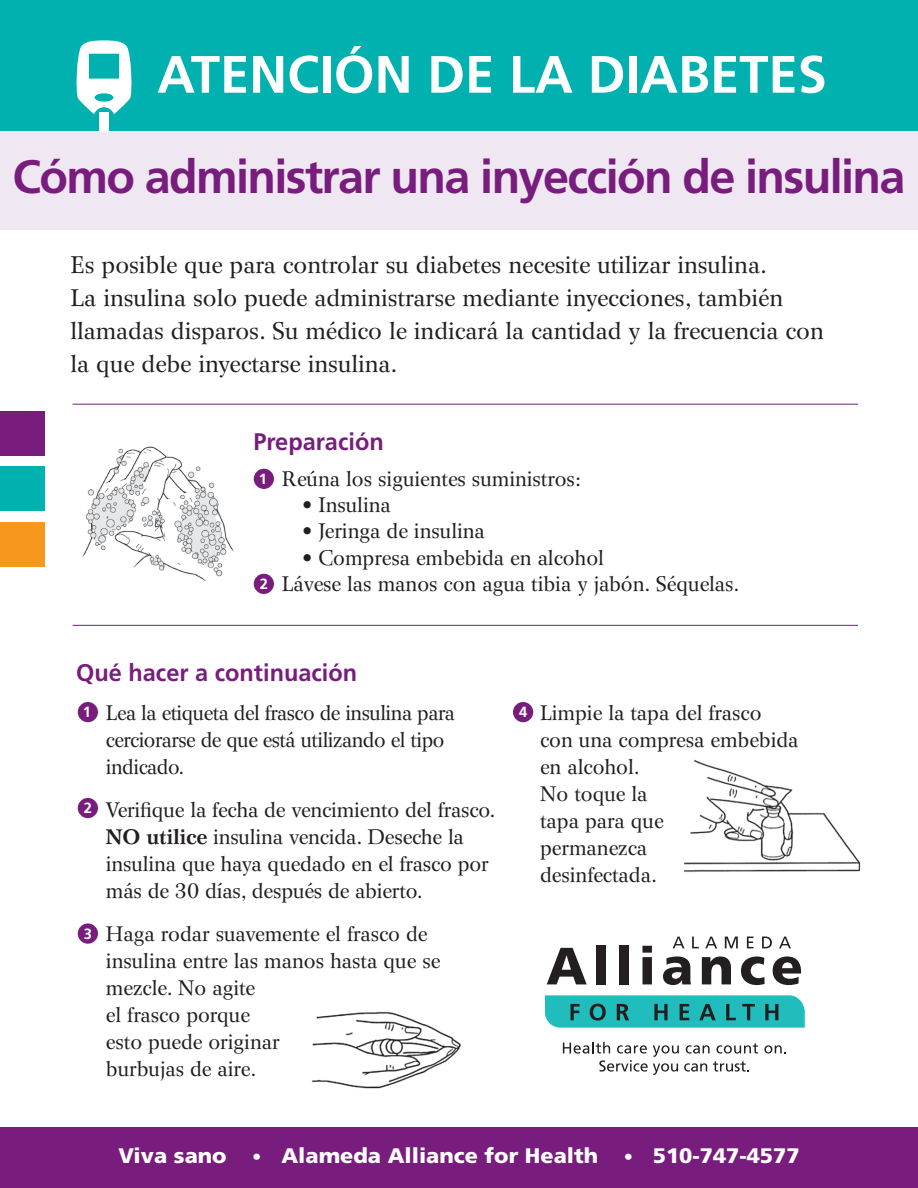
<style>
.page{position:relative;width:918px;height:1188px;background:#fff}
.page>*{position:absolute;margin:0;border:0;box-sizing:border-box;transform-origin:0 0}
.t1{font:700 52.5px "Frutiger";color:#fff}
.t2{font:700 46.8px "Frutiger";letter-spacing:-.035em;color:#781d7d}
.t3{font:24px/33px "Wilke";color:#231f20}
.t4{font:700 24px "Frutiger";color:#781d7d}
.t5{font:21px/27px "Wilke";color:#231f20}
.t6{font:21px/27px "Wilke";letter-spacing:-.02em;color:#231f20;scale:.96 1}
.t7{font:900 21px "Frutiger";color:#fff}
.t8{font:700 14.7px "Frutiger";color:#fff}
.s1{font-weight:700}
.s2{font-size:18px}
</style>
<div class="page">
<div style="left:0;top:130px;width:918px;height:100px;background:#efe7f1"></div>
<div style="left:0;top:0;width:918px;height:130px;background:#00b1b0"></div>
<div style="left:0;top:1128px;width:918px;height:60px;background:#781d7d"></div>
<div style="left:0;top:411px;width:44px;height:44px;background:#781d7d"></div>
<div style="left:0;top:466px;width:44px;height:45px;background:#00b1b0"></div>
<div style="left:0;top:522px;width:44px;height:44px;background:#f7971d"></div>
<div style="left:99px;top:112px;width:10px;height:19px;background:#fff"></div>
<svg style="left:76px;top:40px;width:56px;height:74px"></svg>
<img style="left:82px;top:446px;width:152px;height:136px">
<hr style="left:73px;top:404px;width:785px;height:1px;background:#781d7d">
<hr style="left:73px;top:625px;width:785px;height:1px;background:#781d7d">
<img style="left:684px;top:759px;width:177px;height:113px">
<img style="left:311px;top:1011px;width:150px;height:78px">
<div style="left:254px;top:469px;width:20px;height:20px;background:#781d7d;border-radius:50%"></div>
<div style="left:78px;top:702px;width:20px;height:20px;background:#781d7d;border-radius:50%"></div>
<div style="left:254px;top:574px;width:20px;height:20px;background:#781d7d;border-radius:50%"></div>
<div style="left:78px;top:798px;width:20px;height:20px;background:#781d7d;border-radius:50%"></div>
<div style="left:78px;top:923px;width:20px;height:21px;background:#781d7d;border-radius:50%"></div>
<div style="left:513px;top:702px;width:20px;height:20px;background:#781d7d;border-radius:50%"></div>
<svg style="left:547px;top:948px;width:40px;height:36px"></svg>
<div style="left:597px;top:945px;width:9px;height:39px;background:#231f20"></div>
<div style="left:620px;top:945px;width:9px;height:39px;background:#231f20"></div>
<svg style="left:642px;top:946px;width:10px;height:38px"></svg>
<svg style="left:663px;top:956px;width:28px;height:29px"></svg>
<svg style="left:702px;top:956px;width:29px;height:28px"></svg>
<svg style="left:741px;top:956px;width:24px;height:29px"></svg>
<svg style="left:773px;top:956px;width:28px;height:29px"></svg>
<svg style="left:545px;top:995px;width:260px;height:33px;background:#28adad"></svg>
<svg style="left:673px;top:937px;width:11px;height:11px"></svg>
<svg style="left:692px;top:937px;width:7px;height:11px"></svg>
<svg style="left:705px;top:937px;width:12px;height:11px"></svg>
<svg style="left:725px;top:937px;width:13px;height:11px"></svg>
<svg style="left:747px;top:937px;width:7px;height:11px"></svg>
<svg style="left:762px;top:937px;width:10px;height:11px"></svg>
<svg style="left:779px;top:937px;width:12px;height:11px"></svg>
<svg style="left:764px;top:1045px;width:22px;height:9px"></svg>
<svg style="left:563px;top:1042px;width:195px;height:33px"></svg>
<h1 class="t1" style="left:157px;top:44px;width:671px">Atención de la diabetes</h1>
<h2 class="t2" style="left:13px;top:149px;width:894px">Cómo administrar una inyección de insulina</h2>
<p class="t3" style="left:70px;top:249px;width:755px">Es posible que para controlar su diabetes necesite utilizar insulina.<br>La insulina solo puede administrarse mediante inyecciones, también llamadas disparos. Su médico le indicará la cantidad y la frecuencia con la que debe inyectarse insulina.</p>
<p class="t4" style="left:254px;top:427px;width:132px">Preparación</p>
<p class="t8" style="left:259px;top:470px;width:10px">1</p>
<p class="t8" style="left:260px;top:575px;width:10px">2</p>
<p class="t5" style="left:282px;top:465px;width:301px">Reúna los siguientes suministros:</p>
<p class="t5" style="left:302px;top:492px;width:90px">• Insulina</p>
<p class="t5" style="left:302px;top:518px;width:184px">• Jeringa de insulina</p>
<p class="t5" style="left:282px;top:544px;width:459px;line-height:26.2px;text-indent:20px">• Compresa embebida en alcohol<br>Lávese las manos con agua tibia y jabón. Séquelas.</p>
<p class="t4" style="left:76px;top:658px;width:282px">Qué hacer a continuación</p>
<p class="t6" style="left:106px;top:699px;width:365px">Lea la etiqueta del frasco de insulina para cerciorarse de que está utilizando el tipo indicado.</p>
<p class="t5" style="left:106px;top:796px;width:391px">Verifique la fecha de vencimiento del frasco.<br><span class="s1">NO utilice</span> insulina vencida. Deseche la insulina que haya quedado en el frasco por más de 30 días, después de abierto.</p>
<p class="t5" style="left:106px;top:920px;width:336px">Haga rodar suavemente el frasco de insulina entre las manos hasta que se mezcle. No agite<br>el frasco porque<br>esto puede originar<br>burbujas de aire.</p>
<p class="t8" style="left:83px;top:704px;width:10px">1</p>
<p class="t8" style="left:84px;top:799px;width:10px">2</p>
<p class="t8" style="left:84px;top:925px;width:10px">3</p>
<p class="t8" style="left:519px;top:703px;width:10px">4</p>
<p class="t5" style="left:540px;top:699px;width:260px">Limpie la tapa del frasco con una compresa embebida en alcohol.<br>No toque la<br>tapa para que<br>permanezca<br>desinfectada.</p>
<p class="t7" style="left:118px;top:1143px;width:683px">Viva sano <span class="s2">•</span> Alameda Alliance for Health <span class="s2">•</span> 510-747-4577</p>
</div>
